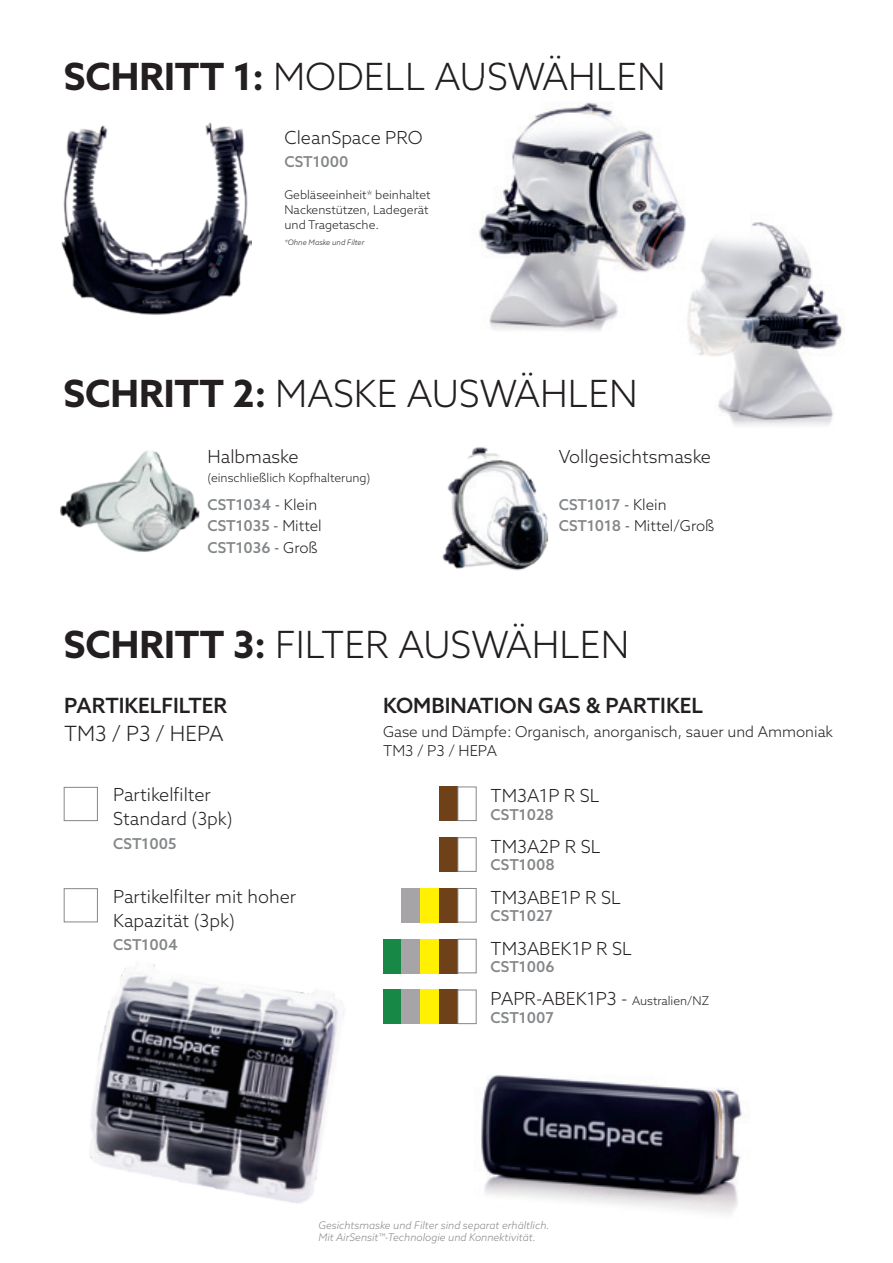
<style>
.page{position:relative;width:893px;height:1263px;background:#fff}
.page>*{position:absolute;margin:0;border:0;box-sizing:border-box;transform-origin:0 0}
.t1{font:300 37.5px "Azo Sans";color:#231f20}
.t2{font:500 21px "Azo Sans";color:#231f20}
.t3{font:300 21px "Azo Sans";color:#231f20}
.t4{font:300 18px/24px "Azo Sans";color:#231f20}
.t5{font:500 15px/21.3px "Azo Sans";color:#848789}
.t6{font:300 15px/21.3px "Azo Sans";color:#231f20}
.t7{font:300 12px/15px "Azo Sans";color:#231f20}
.t8{font:italic 300 10.5px/12px "Azo Sans";color:#848789}
.t9{font:italic 300 7.5px "Azo Sans";color:#231f20}
.s1{font-weight:700}
.s2{font-weight:300;color:#231f20}
.s3{font-weight:500;color:#848789}
.s4{font-size:12px}
</style>
<div class="page">
<img style="left:63px;top:906px;width:282px;height:297px">
<img style="left:481px;top:1075px;width:261px;height:139px">
<img style="left:689px;top:222px;width:155px;height:204px">
<img style="left:61px;top:122px;width:191px;height:193px">
<div style="left:64px;top:787px;width:34px;height:34px;border:1px solid #848789"></div>
<div style="left:64px;top:888px;width:34px;height:34px;border:1px solid #848789"></div>
<img style="left:478px;top:102px;width:221px;height:235px">
<div style="left:439px;top:787px;width:19px;height:34px;background:#6e4119"></div>
<div style="left:439px;top:837px;width:19px;height:34px;background:#6e4119"></div>
<div style="left:401px;top:888px;width:19px;height:34px;background:#a6a4a6"></div>
<div style="left:420px;top:888px;width:19px;height:34px;background:#fff101"></div>
<div style="left:439px;top:888px;width:19px;height:34px;background:#6e4119"></div>
<div style="left:383px;top:939px;width:18px;height:34px;background:#188847"></div>
<div style="left:401px;top:939px;width:19px;height:34px;background:#a6a4a6"></div>
<div style="left:420px;top:939px;width:19px;height:34px;background:#fff101"></div>
<div style="left:439px;top:939px;width:19px;height:34px;background:#6e4119"></div>
<div style="left:458px;top:939px;width:18px;height:34px;border:1px solid #848789"></div>
<div style="left:383px;top:990px;width:18px;height:34px;background:#188847"></div>
<div style="left:401px;top:990px;width:19px;height:34px;background:#a6a4a6"></div>
<div style="left:420px;top:990px;width:19px;height:34px;background:#fff101"></div>
<div style="left:439px;top:990px;width:19px;height:34px;background:#6e4119"></div>
<img style="left:443px;top:447px;width:106px;height:124px">
<img style="left:60px;top:450px;width:140px;height:102px">
<h1 class="t1" style="left:64px;top:53px;width:603px"><span class="s1">SCHRITT 1:</span> MODELL AUSWÄHLEN</h1>
<p class="t4" style="left:284px;top:125px;width:140px">CleanSpace PRO</p>
<p class="t5" style="left:284px;top:151px;width:66px">CST1000</p>
<p class="t7" style="left:284px;top:188px;width:148px">Gebläseeinheit* beinhaltet<br>Nackenstützen, Ladegerät und Tragetasche.</p>
<p class="t9" style="left:284px;top:237px;width:81px">*Ohne Maske und Filter</p>
<h1 class="t1" style="left:63px;top:369px;width:576px"><span class="s1">SCHRITT 2:</span> MASKE AUSWÄHLEN</h1>
<p class="t4" style="left:208px;top:444px;width:93px">Halbmaske</p>
<p class="t7" style="left:208px;top:470px;width:164px">(einschließlich Kopfhalterung)</p>
<p class="t5" style="left:208px;top:494px;width:116px">CST1034 <span class="s2">- Klein<br></span>CST1035 <span class="s2">- Mittel<br></span>CST1036 <span class="s2">- Groß</span></p>
<p class="t4" style="left:559px;top:444px;width:154px">Vollgesichtsmaske</p>
<p class="t6" style="left:559px;top:494px;width:157px"><span class="s3">CST1017</span> - Klein<br><span class="s3">CST1018</span> - Mittel/Groß</p>
<h1 class="t1" style="left:64px;top:620px;width:567px"><span class="s1">SCHRITT 3:</span> FILTER AUSWÄHLEN</h1>
<p class="t2" style="left:64px;top:692px;width:165px">PARTIKELFILTER</p>
<p class="t3" style="left:64px;top:720px;width:161px">TM3 / P3 / HEPA</p>
<p class="t4" style="left:113px;top:782px;width:121px">Partikelfilter<br>Standard (3pk)</p>
<p class="t5" style="left:113px;top:832px;width:65px">CST1005</p>
<p class="t4" style="left:113px;top:884px;width:184px">Partikelfilter mit hoher<br>Kapazität (3pk)</p>
<p class="t5" style="left:113px;top:934px;width:66px">CST1004</p>
<p class="t2" style="left:383px;top:692px;width:321px">KOMBINATION GAS &amp; PARTIKEL</p>
<p class="t6" style="left:383px;top:722px;width:452px;line-height:19.2px">Gase und Dämpfe: Organisch, anorganisch, sauer und Ammoniak<br>TM3 / P3 / HEPA</p>
<p class="t4" style="left:491px;top:784px;width:110px">TM3A1P R SL</p>
<p class="t5" style="left:491px;top:803px;width:65px">CST1028</p>
<p class="t4" style="left:491px;top:834px;width:111px">TM3A2P R SL</p>
<p class="t5" style="left:491px;top:854px;width:66px">CST1008</p>
<p class="t4" style="left:491px;top:885px;width:132px">TM3ABE1P R SL</p>
<p class="t5" style="left:491px;top:905px;width:64px">CST1027</p>
<p class="t4" style="left:491px;top:936px;width:143px">TM3ABEK1P R SL</p>
<p class="t5" style="left:491px;top:955px;width:65px">CST1006</p>
<p class="t4" style="left:491px;top:987px;width:220px">PAPR-ABEK1P3 - <span class="s4">Australien/NZ</span></p>
<p class="t5" style="left:491px;top:1006px;width:65px">CST1007</p>
<p class="t8" style="left:318px;top:1219px;width:233px">Gesichtsmaske und Filter sind separat erhältlich.<br>Mit AirSensit™-Technologie und Konnektivität.</p>
</div>
